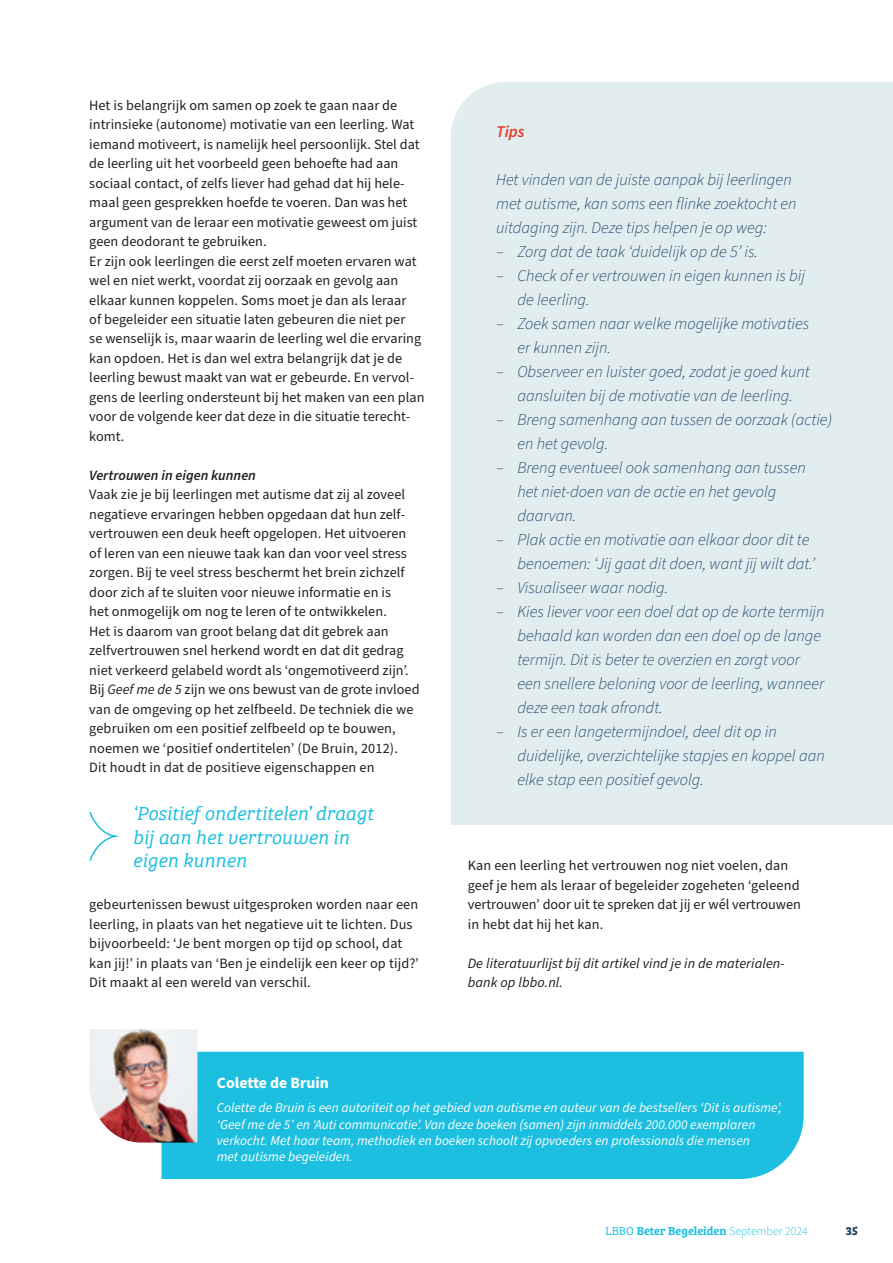
<style>
.page{position:relative;width:893px;height:1263px;background:#fff}
.page>*{position:absolute;margin:0;border:0;box-sizing:border-box;transform-origin:0 0}
.t1{font:italic 19.5px/23.4px "Bree Serif Lt";color:#1cbfdf}
.t2{font:italic 300 16.5px/24px "Source Sans Pro";color:#164165}
.t3{font:italic 600 16.5px "Source Sans Pro";color:#e53e25}
.t4{font:700 15.75px "Source Sans Pro";color:#fff}
.t5{font:14.25px/19.5px "Source Sans Pro";letter-spacing:.005em;color:#231f20}
.t6{font:italic 14.25px/19.5px "Source Sans Pro";letter-spacing:.005em;color:#231f20}
.t7{font:italic 600 14.25px "Source Sans Pro";color:#231f20}
.t8{font:italic 13.5px/16.2px "Source Sans Pro";color:#fff}
.t9{font:12px "Bree Serif Sb";color:#1cbfdf}
.t10{font:700 12px "Bree Serif";color:#164165}
.s1{font-style:italic}
.s2{font-family:"Bree Serif Lt"}
.s3{font-family:"Source Sans Pro";font-weight:300}
</style>
<div class="page">
<div style="left:451px;top:82px;width:442px;height:743px;background:#e2edf0"></div>
<div style="left:162px;top:1052px;width:642px;height:127px;background:#1cbfdf"></div>
<img style="left:89px;top:1029px;width:108px;height:113px">
<svg style="left:89px;top:811px;width:31px;height:50px"></svg>
<p class="t5" style="left:89px;top:95px;width:337px">Het is belangrijk om samen op zoek te gaan naar de intrinsieke (autonome) motivatie van een leerling. Wat iemand motiveert, is namelijk heel persoonlijk. Stel dat de leerling uit het voorbeeld geen behoefte had aan sociaal contact, of zelfs liever had gehad dat hij hele&shy;maal geen gesprekken hoefde te voeren. Dan was het argument van de leraar een motivatie geweest om juist geen deodorant te gebruiken.<br>Er zijn ook leerlingen die eerst zelf moeten ervaren wat wel en niet werkt, voordat zij oorzaak en gevolg aan elkaar kunnen koppelen. Soms moet je dan als leraar<br>of begeleider een situatie laten gebeuren die niet per<br>se wenselijk is, maar waarin de leerling wel die ervaring kan opdoen. Het is dan wel extra belangrijk dat je de leerling bewust maakt van wat er gebeurde. En vervol&shy;gens de leerling ondersteunt bij het maken van een plan voor de volgende keer dat deze in die situatie terecht&shy;komt.</p>
<p class="t7" style="left:89px;top:466px;width:168px">Vertrouwen in eigen kunnen</p>
<p class="t5" style="left:89px;top:485px;width:332px">Vaak zie je bij leerlingen met autisme dat zij al zoveel negatieve ervaringen hebben opgedaan dat hun zelf&shy;vertrouwen een deuk heeft opgelopen. Het uitvoeren of leren van een nieuwe taak kan dan voor veel stress zorgen. Bij te veel stress beschermt het brein zichzelf door zich af te sluiten voor nieuwe informatie en is<br>het onmogelijk om nog te leren of te ontwikkelen.<br>Het is daarom van groot belang dat dit gebrek aan zelfvertrouwen snel herkend wordt en dat dit gedrag niet verkeerd gelabeld wordt als ‘ongemotiveerd zijn’.<br>Bij <span class="s1">Geef me de 5</span> zijn we ons bewust van de grote invloed van de omgeving op het zelfbeeld. De techniek die we gebruiken om een positief zelfbeeld op te bouwen, noemen we ‘positief ondertitelen’ (De Bruin, 2012).<br>Dit houdt in dat de positieve eigenschappen en</p>
<h1 class="t1" style="left:133px;top:801px;width:242px">‘Positief ondertitelen’ draagt bij aan het vertrouwen in eigen kunnen</h1>
<p class="t5" style="left:89px;top:895px;width:331px">gebeurtenissen bewust uitgesproken worden naar een leerling, in plaats van het negatieve uit te lichten. Dus bijvoorbeeld: ‘Je bent morgen op tijd op school, dat kan jij!’ in plaats van ‘Ben je eindelijk een keer op tijd?’ Dit maakt al een wereld van verschil.</p>
<p class="t4" style="left:217px;top:1072px;width:114px">Colette de Bruin</p>
<p class="t3" style="left:496px;top:120px;width:30px">Tips</p>
<p class="t2" style="left:496px;top:168px;width:302px">Het vinden van de juiste aanpak bij leerlingen met autisme, kan soms een flinke zoektocht en uitdaging zijn. Deze tips helpen je op weg:</p>
<p class="t2" style="left:496px;top:240px;width:263px">– Zorg dat de taak ‘duidelijk op de 5’ is.</p>
<p class="t2" style="left:517px;top:264px;width:289px;text-indent:-21px">– Check of er vertrouwen in eigen kunnen is bij de leerling.</p>
<p class="t2" style="left:517px;top:312px;width:293px;text-indent:-21px">– Zoek samen naar welke mogelijke motivaties er kunnen zijn.</p>
<p class="t2" style="left:496px;top:360px;width:315px;text-align:center">– Observeer en luister goed, zodat je goed kunt aansluiten bij de motivatie van de leerling.</p>
<p class="t2" style="left:517px;top:408px;width:316px;text-indent:-21px">– Breng samenhang aan tussen de oorzaak (actie) en het gevolg.</p>
<p class="t2" style="left:517px;top:456px;width:290px;text-indent:-21px">– Breng eventueel ook samenhang aan tussen het niet-doen van de actie en het gevolg daarvan.</p>
<p class="t2" style="left:517px;top:528px;width:299px;text-indent:-21px">– Plak actie en motivatie aan elkaar door dit te benoemen: ‘Jij gaat dit doen, want jij wilt dat.’</p>
<p class="t2" style="left:496px;top:576px;width:173px">– Visualiseer waar nodig.</p>
<p class="t2" style="left:517px;top:600px;width:309px;text-indent:-21px">– Kies liever voor een doel dat op de korte termijn behaald kan worden dan een doel op de lange termijn. Dit is beter te overzien en zorgt voor een snellere beloning voor de leerling, wanneer deze een taak afrondt.</p>
<p class="t2" style="left:517px;top:720px;width:309px;text-indent:-21px">– Is er een langetermijndoel, deel dit op in duidelijke, overzichtelijke stapjes en koppel aan elke stap een positief gevolg.</p>
<p class="t5" style="left:468px;top:856px;width:335px">Kan een leerling het vertrouwen nog niet voelen, dan geef je hem als leraar of begeleider zogeheten ‘geleend vertrouwen’ door uit te spreken dat jij er wél vertrouwen in hebt dat hij het kan.</p>
<p class="t6" style="left:468px;top:953px;width:319px">De literatuurlijst bij dit artikel vind je in de materialen&shy;bank op lbbo.nl.</p>
<p class="t8" style="left:217px;top:1100px;width:566px">Colette de Bruin is een autoriteit op het gebied van autisme en auteur van de bestsellers ‘Dit is autisme’, ‘Geef me de 5’ en ‘Auti communicatie’. Van deze boeken (samen) zijn inmiddels 200.000 exemplaren verkocht. Met haar team, methodiek en boeken schoolt zij opvoeders en professionals die mensen<br>met autisme begeleiden.</p>
<p class="t9" style="left:605px;top:1221px;width:204px"><span class="s2">LBBO</span> Beter Begeleiden <span class="s3">September 2024</span></p>
<p class="t10" style="left:846px;top:1221px;width:14px">35</p>
</div>
